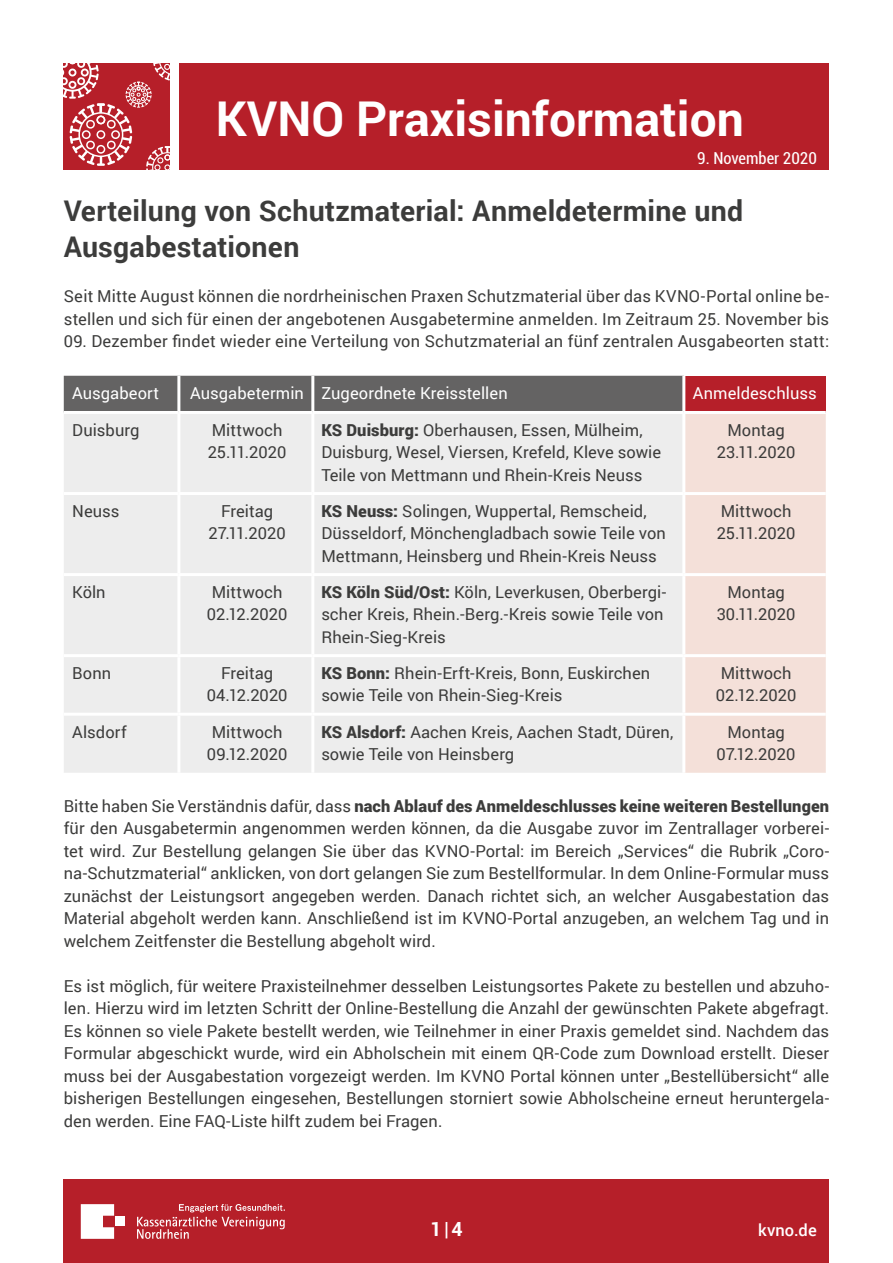
<style>
.page{position:relative;width:893px;height:1263px;background:#fff}
.page>*{position:absolute;margin:0;border:0;box-sizing:border-box;transform-origin:0 0}
.t1{font:700 48px "Roboto";color:#fff}
.FT-11{font:700 28.5px/36px "Roboto";letter-spacing:.01em;color:#3c3c3b}
.t2{font:700 19.5px "Roboto";color:#fff}
.FT-11-2{font:16.5px/22.5px "Roboto";letter-spacing:.005em;color:#3c3c3b}
.t3{font:16.5px "Roboto";letter-spacing:.005em;color:#fff}
.t4{font:condensed 16.5px "Roboto";color:#fff}
.t5{font:500 16.5px "Roboto";letter-spacing:.005em;color:#fff}
.s1{font-weight:900}
</style>
<div class="page">
<div style="left:180px;top:64px;width:649px;height:106px;background:#b61f29"></div>
<svg style="left:64px;top:64px;width:106px;height:106px"></svg>
<div style="left:64px;top:1180px;width:765px;height:83px;background:#b61f29"></div>
<svg style="left:81px;top:1204px;width:33px;height:35px"></svg>
<div style="left:116px;top:1216px;width:9px;height:10px;background:#fff"></div>
<svg style="left:137px;top:1204px;width:148px;height:35px"></svg>
<div style="left:64px;top:376px;width:618px;height:35px;background:#646363"></div>
<div style="left:684px;top:376px;width:142px;height:36px;background:#b61f29"></div>
<div style="left:64px;top:414px;width:618px;height:359px;background:#ededed"></div>
<div style="left:685px;top:414px;width:141px;height:359px;background:#f4e0d9"></div>
<hr style="left:177px;top:376px;width:3px;height:35px;background:#fff">
<hr style="left:311px;top:376px;width:3px;height:35px;background:#fff">
<hr style="left:682px;top:376px;width:3px;height:35px;background:#fff">
<hr style="left:177px;top:414px;width:3px;height:78px;background:#fff">
<hr style="left:311px;top:414px;width:3px;height:78px;background:#fff">
<hr style="left:684px;top:411px;width:142px;height:3px;background:#fff">
<hr style="left:64px;top:492px;width:115px;height:3px;background:#fff">
<hr style="left:179px;top:492px;width:134px;height:3px;background:#fff">
<hr style="left:177px;top:495px;width:3px;height:78px;background:#fff">
<hr style="left:313px;top:492px;width:371px;height:3px;background:#fff">
<hr style="left:311px;top:495px;width:3px;height:78px;background:#fff">
<hr style="left:684px;top:492px;width:142px;height:3px;background:#fff">
<hr style="left:64px;top:573px;width:115px;height:3px;background:#fff">
<hr style="left:179px;top:573px;width:134px;height:3px;background:#fff">
<hr style="left:177px;top:576px;width:3px;height:78px;background:#fff">
<hr style="left:313px;top:573px;width:371px;height:3px;background:#fff">
<hr style="left:311px;top:576px;width:3px;height:78px;background:#fff">
<hr style="left:684px;top:573px;width:142px;height:3px;background:#fff">
<hr style="left:64px;top:654px;width:115px;height:3px;background:#fff">
<hr style="left:179px;top:654px;width:134px;height:3px;background:#fff">
<hr style="left:177px;top:657px;width:3px;height:56px;background:#fff">
<hr style="left:313px;top:654px;width:371px;height:3px;background:#fff">
<hr style="left:311px;top:657px;width:3px;height:56px;background:#fff">
<hr style="left:684px;top:654px;width:142px;height:3px;background:#fff">
<hr style="left:64px;top:713px;width:115px;height:3px;background:#fff">
<hr style="left:179px;top:713px;width:134px;height:3px;background:#fff">
<hr style="left:177px;top:716px;width:3px;height:57px;background:#fff">
<hr style="left:313px;top:713px;width:371px;height:3px;background:#fff">
<hr style="left:311px;top:716px;width:3px;height:57px;background:#fff">
<hr style="left:684px;top:713px;width:142px;height:3px;background:#fff">
<h1 class="t1" style="left:216px;top:85px;width:530px">KVNO Praxisinformation</h1>
<p class="t4" style="left:697px;top:147px;width:121px">9. November 2020</p>
<p class="FT-11" style="left:64px;top:192px;width:681px">Verteilung von Schutzmaterial: Anmeldetermine und<br>Ausgabestationen</p>
<p class="FT-11-2" style="left:64px;top:284px;width:767px">Seit Mitte August können die nordrheinischen Praxen Schutzmaterial über das KVNO-Portal online be&shy;stellen und sich für einen der angebotenen Ausgabetermine anmelden. Im Zeitraum 25. November bis</p>
<p class="FT-11-2" style="left:64px;top:329px;width:767px">09. Dezember findet wieder eine Verteilung von Schutzmaterial an fünf zentralen Ausgabeorten statt:</p>
<p class="t3" style="left:72px;top:382px;width:88px">Ausgabeort</p>
<p class="t3" style="left:190px;top:382px;width:115px">Ausgabetermin</p>
<p class="t3" style="left:321px;top:382px;width:188px">Zugeordnete Kreisstellen</p>
<p class="t3" style="left:693px;top:382px;width:125px">Anmeldeschluss</p>
<p class="FT-11-2" style="left:72px;top:418px;width:69px">Duisburg</p>
<p class="FT-11-2" style="left:212px;top:418px;width:72px">Mittwoch</p>
<p class="FT-11-2" style="left:208px;top:440px;width:80px">25.11.2020</p>
<p class="FT-11-2" style="left:321px;top:418px;width:341px"><span class="s1">KS Duisburg:</span> Oberhausen, Essen, Mülheim,<br>Duisburg, Wesel, Viersen, Krefeld, Kleve sowie<br>Teile von Mettmann und Rhein-Kreis Neuss</p>
<p class="FT-11-2" style="left:717px;top:418px;width:80px;text-align:center">Montag<br>23.11.2020</p>
<p class="FT-11-2" style="left:72px;top:499px;width:49px">Neuss</p>
<p class="FT-11-2" style="left:221px;top:499px;width:54px">Freitag</p>
<p class="FT-11-2" style="left:208px;top:522px;width:79px">27.11.2020</p>
<p class="FT-11-2" style="left:321px;top:499px;width:346px"><span class="s1">KS Neuss:</span> Solingen, Wuppertal, Remscheid,<br>Düsseldorf, Mönchengladbach sowie Teile von<br>Mettmann, Heinsberg und Rhein-Kreis Neuss</p>
<p class="FT-11-2" style="left:717px;top:499px;width:80px">Mittwoch<br>25.11.2020</p>
<p class="FT-11-2" style="left:72px;top:580px;width:35px">Köln</p>
<p class="FT-11-2" style="left:212px;top:580px;width:72px">Mittwoch</p>
<p class="FT-11-2" style="left:207px;top:603px;width:82px">02.12.2020</p>
<p class="FT-11-2" style="left:321px;top:580px;width:346px"><span class="s1">KS Köln Süd/Ost:</span> Köln, Leverkusen, Oberbergi&shy;scher Kreis, Rhein.-Berg.-Kreis sowie Teile von<br>Rhein-Sieg-Kreis</p>
<p class="FT-11-2" style="left:717px;top:580px;width:80px;text-align:center">Montag<br>30.11.2020</p>
<p class="FT-11-2" style="left:72px;top:661px;width:40px">Bonn</p>
<p class="FT-11-2" style="left:221px;top:661px;width:54px">Freitag</p>
<p class="FT-11-2" style="left:207px;top:684px;width:82px">04.12.2020</p>
<p class="FT-11-2" style="left:321px;top:661px;width:330px"><span class="s1">KS Bonn:</span> Rhein-Erft-Kreis, Bonn, Euskirchen sowie Teile von Rhein-Sieg-Kreis</p>
<p class="FT-11-2" style="left:716px;top:661px;width:82px;text-align:center">Mittwoch<br>02.12.2020</p>
<p class="FT-11-2" style="left:72px;top:720px;width:56px">Alsdorf</p>
<p class="FT-11-2" style="left:207px;top:720px;width:82px">Mittwoch<br>09.12.2020</p>
<p class="FT-11-2" style="left:321px;top:720px;width:354px"><span class="s1">KS Alsdorf:</span> Aachen Kreis, Aachen Stadt, Düren, sowie Teile von Heinsberg</p>
<p class="FT-11-2" style="left:717px;top:720px;width:80px;text-align:center">Montag<br>07.12.2020</p>
<p class="FT-11-2" style="left:64px;top:794px;width:767px;text-align:justify">Bitte haben Sie Verständnis dafür, dass <span class="s1">nach Ablauf des Anmeldeschlusses keine weiteren Bestellungen </span>für den Ausgabetermin angenommen werden können, da die Ausgabe zuvor im Zentrallager vorberei&shy;tet wird. Zur Bestellung gelangen Sie über das KVNO-Portal: im Bereich „Services“ die Rubrik „Coro&shy;na-Schutzmaterial“ anklicken, von dort gelangen Sie zum Bestellformular. In dem Online-Formular muss zunächst der Leistungsort angegeben werden. Danach richtet sich, an welcher Ausgabestation das Material abgeholt werden kann. Anschließend ist im KVNO-Portal anzugeben, an welchem Tag und in welchem Zeitfenster die Bestellung abgeholt wird.</p>
<p class="FT-11-2" style="left:64px;top:974px;width:767px;text-align:justify">Es ist möglich, für weitere Praxisteilnehmer desselben Leistungsortes Pakete zu bestellen und abzuho&shy;len. Hierzu wird im letzten Schritt der Online-Bestellung die Anzahl der gewünschten Pakete abgefragt.<br>Es können so viele Pakete bestellt werden, wie Teilnehmer in einer Praxis gemeldet sind. Nachdem das Formular abgeschickt wurde, wird ein Abholschein mit einem QR-Code zum Download erstellt. Dieser muss bei der Ausgabestation vorgezeigt werden. Im KVNO Portal können unter „Bestellübersicht“ alle bisherigen Bestellungen eingesehen, Bestellungen storniert sowie Abholscheine erneut heruntergela&shy;den werden. Eine FAQ-Liste hilft zudem bei Fragen.</p>
<p class="t2" style="left:430px;top:1215px;width:34px">1|4</p>
<p class="t5" style="left:758px;top:1218px;width:60px">kvno.de</p>
</div>
